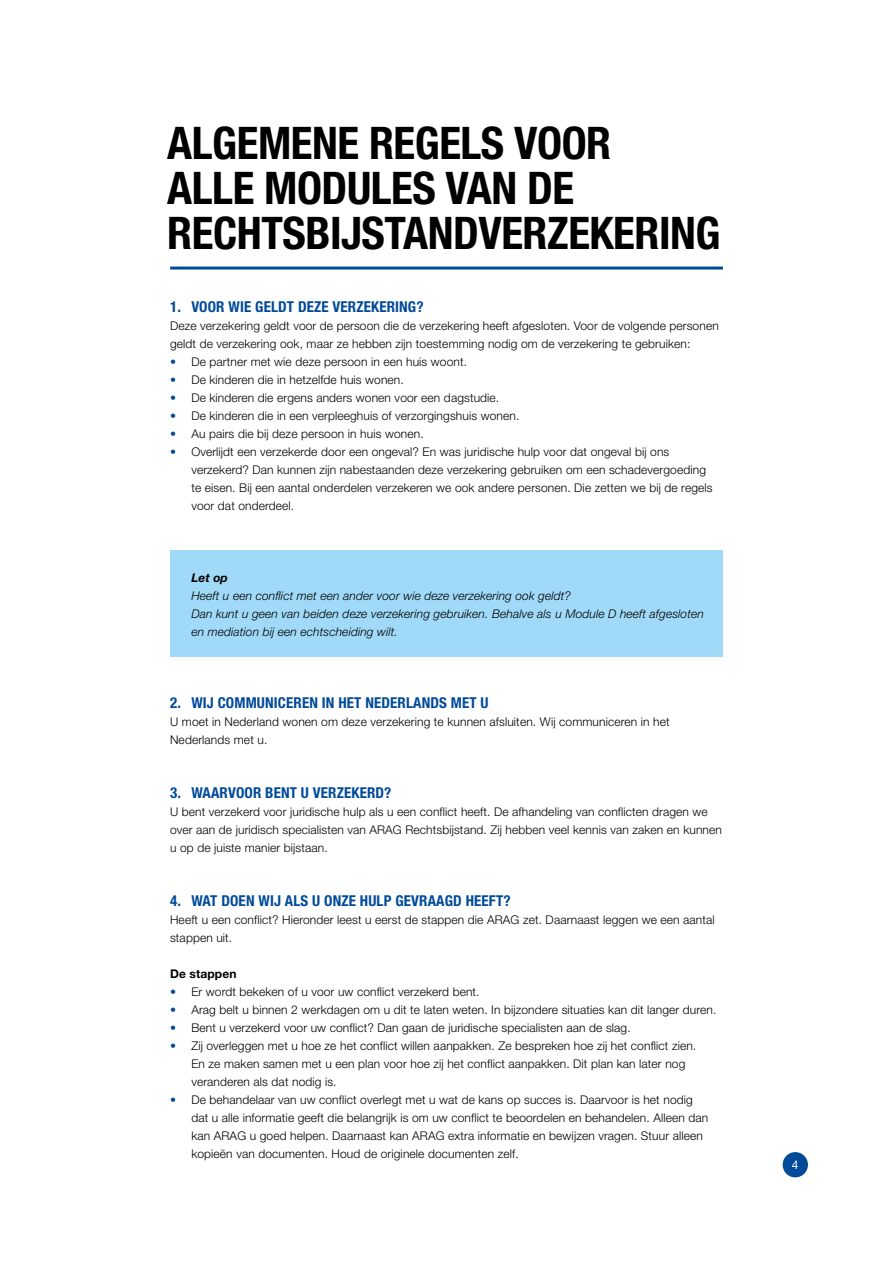
<style>
.page{position:relative;width:893px;height:1263px;background:#fff}
.page>*{position:absolute;margin:0;border:0;box-sizing:border-box;transform-origin:0 0}
.t1{font:700 condensed 45px/45px "Helvetica Neue LT Std";letter-spacing:-.01em;color:#000}
.t2{font:700 condensed 15px "Helvetica Neue LT Std";letter-spacing:.01em;color:#004a9a}
.t3{font:300 12px/18px "Helvetica Neue LT Std";letter-spacing:.01em;color:#000}
.t4{font:italic 300 12px/18px "Helvetica Neue LT Std";letter-spacing:.01em;color:#000}
.t5{font:700 12px "Helvetica Neue LT Std";letter-spacing:.01em;color:#000}
.t6{font:italic 700 12px "Helvetica Neue LT Std";color:#000}
.t7{font:12px "Helvetica Neue LT Std";color:#fff}
.s1{color:#004a9a}
</style>
<div class="page">
<div style="left:783px;top:1152px;width:25px;height:25px;background:#004a9a;border-radius:50%"></div>
<div style="left:170px;top:550px;width:553px;height:107px;background:#a1daf8"></div>
<hr style="left:170px;top:267px;width:553px;height:3px;background:#004a9a">
<h1 class="t1" style="left:167px;top:119px;width:555px">ALGEMENE REGELS VOOR<br>ALLE MODULES VAN DE<br>RECHTSBIJSTANDVERZEKERING</h1>
<p class="t2" style="left:170px;top:297px;width:255px">1. VOOR WIE GELDT DEZE VERZEKERING?</p>
<p class="t3" style="left:170px;top:316px;width:550px">Deze verzekering geldt voor de persoon die de verzekering heeft afgesloten. Voor de volgende personen geldt de verzekering ook, maar ze hebben zijn toestemming nodig om de verzekering te gebruiken:</p>
<p class="t3" style="left:170px;top:352px;width:299px"><span class="s1">•</span> De partner met wie deze persoon in een huis woont.</p>
<p class="t3" style="left:170px;top:370px;width:235px"><span class="s1">•</span> De kinderen die in hetzelfde huis wonen.</p>
<p class="t3" style="left:170px;top:388px;width:331px"><span class="s1">•</span> De kinderen die ergens anders wonen voor een dagstudie.</p>
<p class="t3" style="left:170px;top:406px;width:351px"><span class="s1">•</span> De kinderen die in een verpleeghuis of verzorgingshuis wonen.</p>
<p class="t3" style="left:170px;top:424px;width:255px"><span class="s1">•</span> Au pairs die bij deze persoon in huis wonen.</p>
<p class="t3" style="left:191px;top:442px;width:523px;text-indent:-21px"><span class="s1">•</span> Overlijdt een verzekerde door een ongeval? En was juridische hulp voor dat ongeval bij ons verzekerd? Dan kunnen zijn nabestaanden deze verzekering gebruiken om een schadevergoeding te eisen. Bij een aantal onderdelen verzekeren we ook andere personen. Die zetten we bij de regels voor dat onderdeel.</p>
<p class="t6" style="left:191px;top:570px;width:38px">Let op</p>
<p class="t4" style="left:191px;top:586px;width:514px">Heeft u een conflict met een ander voor wie deze verzekering ook geldt?<br>Dan kunt u geen van beiden deze verzekering gebruiken. Behalve als u Module D heeft afgesloten en mediation bij een echtscheiding wilt.</p>
<p class="t2" style="left:170px;top:693px;width:320px">2. WIJ COMMUNICEREN IN HET NEDERLANDS MET U</p>
<p class="t3" style="left:170px;top:712px;width:501px">U moet in Nederland wonen om deze verzekering te kunnen afsluiten. Wij communiceren in het<br>Nederlands met u.</p>
<p class="t2" style="left:170px;top:783px;width:223px">3. WAARVOOR BENT U VERZEKERD?</p>
<p class="t3" style="left:170px;top:802px;width:553px">U bent verzekerd voor juridische hulp als u een conflict heeft. De afhandeling van conflicten dragen we over aan de juridisch specialisten van ARAG Rechtsbijstand. Zij hebben veel kennis van zaken en kunnen u op de juiste manier bijstaan.</p>
<p class="t2" style="left:170px;top:891px;width:342px">4. WAT DOEN WIJ ALS U ONZE HULP GEVRAAGD HEEFT?</p>
<p class="t3" style="left:170px;top:910px;width:546px">Heeft u een conflict? Hieronder leest u eerst de stappen die ARAG zet. Daarnaast leggen we een aantal stappen uit.</p>
<p class="t5" style="left:170px;top:966px;width:68px">De stappen</p>
<p class="t3" style="left:170px;top:982px;width:311px"><span class="s1">•</span> Er wordt bekeken of u voor uw conflict verzekerd bent.</p>
<p class="t3" style="left:170px;top:1000px;width:548px"><span class="s1">•</span> Arag belt u binnen 2 werkdagen om u dit te laten weten. In bijzondere situaties kan dit langer duren.</p>
<p class="t3" style="left:170px;top:1018px;width:462px"><span class="s1">•</span> Bent u verzekerd voor uw conflict? Dan gaan de juridische specialisten aan de slag.</p>
<p class="t3" style="left:191px;top:1036px;width:506px;text-indent:-21px"><span class="s1">•</span> Zij overleggen met u hoe ze het conflict willen aanpakken. Ze bespreken hoe zij het conflict zien.<br>En ze maken samen met u een plan voor hoe zij het conflict aanpakken. Dit plan kan later nog veranderen als dat nodig is.</p>
<p class="t3" style="left:191px;top:1090px;width:518px;text-indent:-21px"><span class="s1">•</span> De behandelaar van uw conflict overlegt met u wat de kans op succes is. Daarvoor is het nodig dat u alle informatie geeft die belangrijk is om uw conflict te beoordelen en behandelen. Alleen dan kan ARAG u goed helpen. Daarnaast kan ARAG extra informatie en bewijzen vragen. Stuur alleen kopieën van documenten. Houd de originele documenten zelf.</p>
<p class="t7" style="left:792px;top:1157px;width:8px">4</p>
</div>
